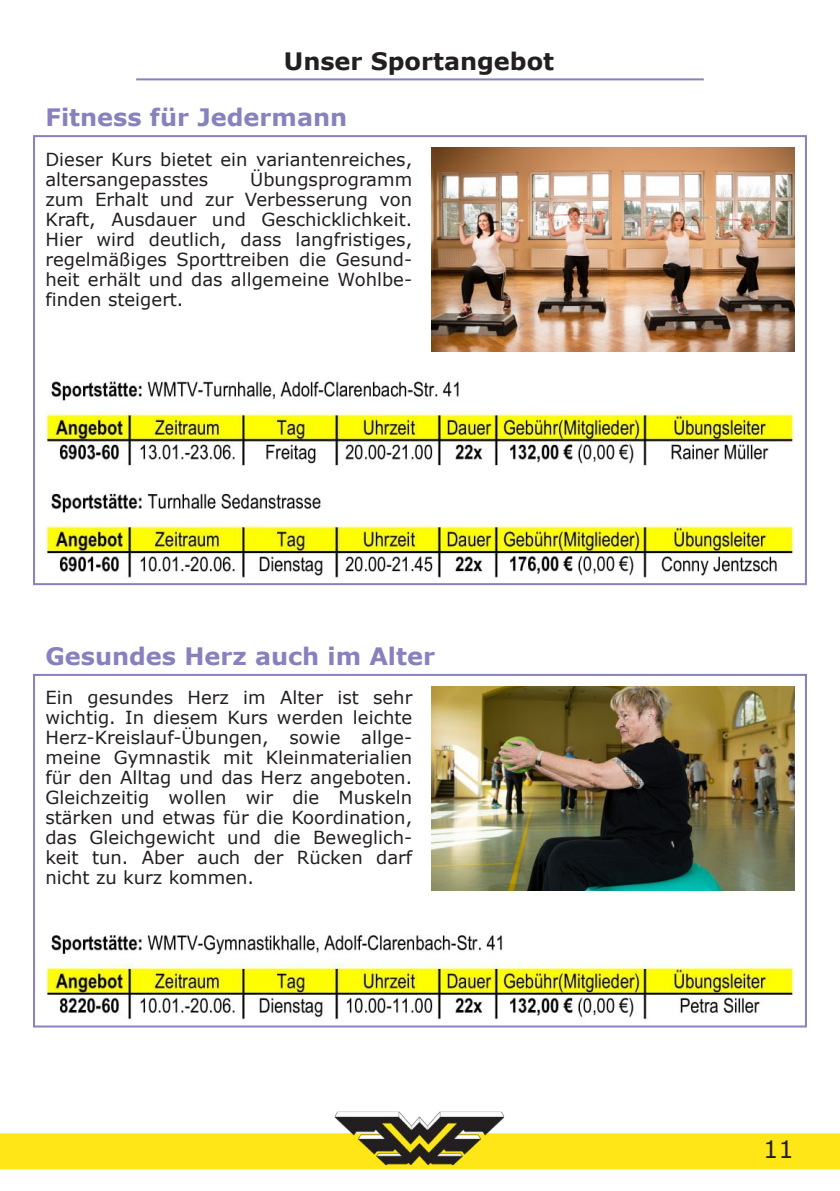
<style>
.page{position:relative;width:840px;height:1191px;background:#fff}
.page>*{position:absolute;margin:0;border:0;box-sizing:border-box;transform-origin:0 0}
.t1{font:700 24px "Verdana";color:#8781bd}
.t2{font:700 24px "Verdana";color:#231f20}
.t3{font:24px "Verdana";color:#231f20}
.t4{font:18px/20px "Verdana";color:#231f20;text-align:justify}
</style>
<div class="page">
<hr style="left:136px;top:78px;width:567px;height:2px;background:#8781bd">
<div style="left:0;top:1133px;width:839px;height:36px;background:#ffe616"></div>
<img style="left:334px;top:1111px;width:170px;height:54px">
<div style="left:33px;top:135px;width:773px;height:450px;border:2px solid #8781bd"></div>
<img style="left:431px;top:147px;width:363px;height:204px">
<img style="left:45px;top:381px;width:749px;height:197px">
<div style="left:33px;top:674px;width:773px;height:353px;border:2px solid #8781bd"></div>
<img style="left:431px;top:686px;width:363px;height:204px">
<img style="left:45px;top:935px;width:749px;height:85px">
<h1 class="t2" style="left:284px;top:45px;width:271px">Unser Sportangebot</h1>
<h1 class="t1" style="left:45px;top:102px;width:303px">Fitness für Jedermann</h1>
<p class="t4" style="left:45px;top:148px;width:368px">Dieser Kurs bietet ein variantenreiches, altersangepasstes</p>
<p class="t4" style="left:45px;top:168px;width:368px;text-indent:204px">Übungsprogramm zum Erhalt und zur Verbesserung von Kraft, Ausdauer und Geschicklichkeit.<br>Hier wird deutlich, dass langfristiges, regelmäßiges Sporttreiben die Gesund&shy;heit erhält und das allgemeine Wohlbe&shy;finden steigert.</p>
<h1 class="t1" style="left:45px;top:641px;width:391px">Gesundes Herz auch im Alter</h1>
<p class="t4" style="left:45px;top:687px;width:368px">Ein gesundes Herz im Alter ist sehr wichtig. In diesem Kurs werden leichte Herz-Kreislauf-Übungen, sowie allge&shy;meine Gymnastik mit Kleinmaterialien für den Alltag und das Herz angeboten.<br>Gleichzeitig wollen wir die Muskeln stärken und etwas für die Koordination, das Gleichgewicht und die Beweglich&shy;keit tun. Aber auch der Rücken darf nicht zu kurz kommen.</p>
<h1 class="t3" style="left:762px;top:1134px;width:32px">11</h1>
</div>
